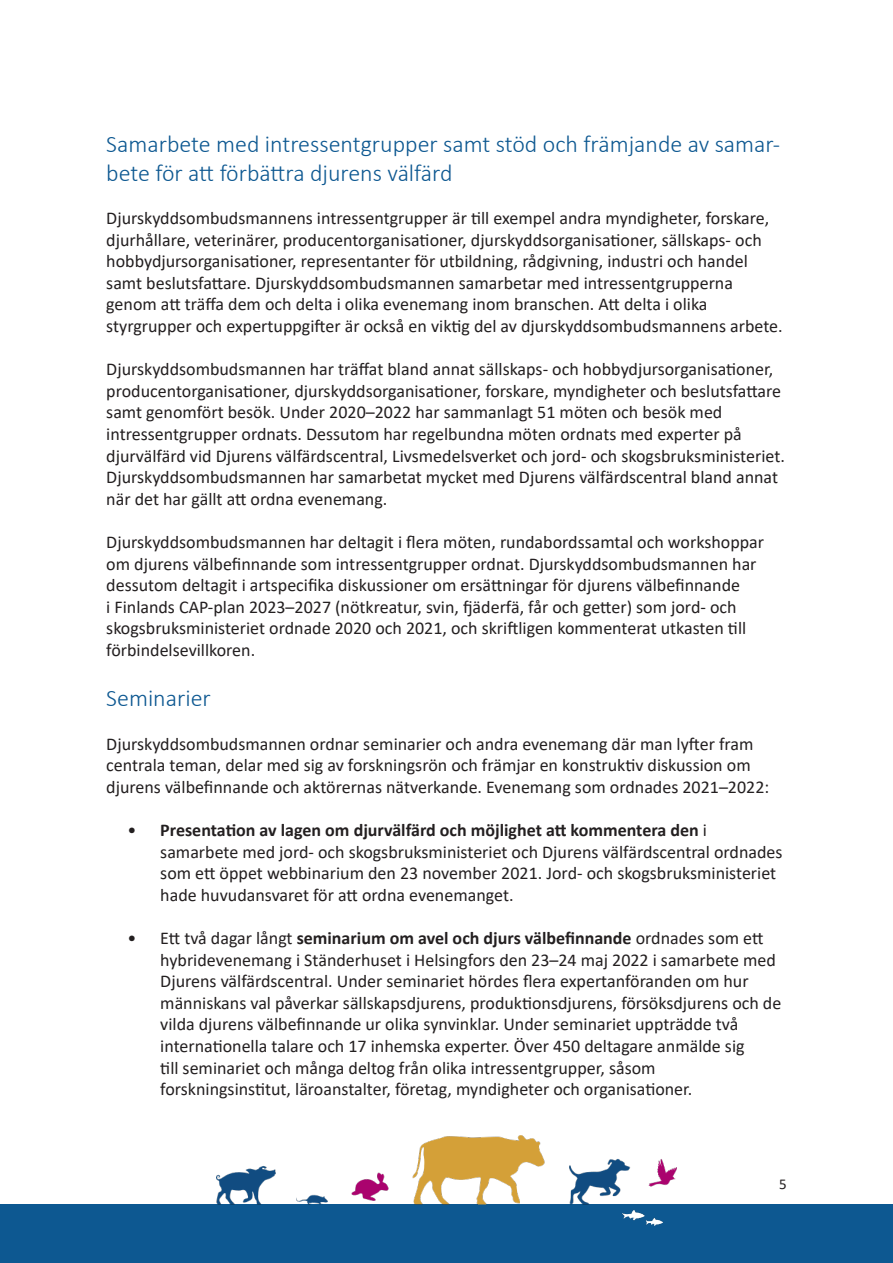
<style>
.page{position:relative;width:893px;height:1263px;background:#fff}
.page>*{position:absolute;margin:0;border:0;box-sizing:border-box;transform-origin:0 0}
.otsikko2{font:300 24px/28.8px "Calibri";color:#0d5891}
.sisennys{font:18px/21.6px "Calibri";color:#231f20}
.sisennys-2{font:700 18px "Calibri";color:#231f20}
.t1{font:15px "Calibri";color:#231f20}
.s1{font-weight:700}
.s2{font-weight:400}
</style>
<div class="page">
<div style="left:0;top:1204px;width:893px;height:59px;background:#0d5891"></div>
<img style="left:217px;top:1135px;width:459px;height:90px">
<p class="otsikko2" style="left:106px;top:129px;width:675px">Samarbete med intressentgrupper samt stöd och främjande av samar&shy;bete för att förbättra djurens välfärd</p>
<p class="sisennys" style="left:106px;top:207px;width:678px">Djurskyddsombudsmannens intressentgrupper är till exempel andra myndigheter, forskare, djurhållare, veterinärer, producentorganisationer, djurskyddsorganisationer, sällskaps- och hobbydjursorganisationer, representanter för utbildning, rådgivning, industri och handel samt beslutsfattare. Djurskyddsombudsmannen samarbetar med intressentgrupperna genom att träffa dem och delta i olika evenemang inom branschen. Att delta i olika styrgrupper och expertuppgifter är också en viktig del av djurskyddsombudsmannens arbete.</p>
<p class="sisennys" style="left:106px;top:358px;width:680px">Djurskyddsombudsmannen har träffat bland annat sällskaps- och hobbydjursorganisationer, producentorganisationer, djurskyddsorganisationer, forskare, myndigheter och beslutsfattare samt genomfört besök. Under 2020–2022 har sammanlagt 51 möten och besök med intressentgrupper ordnats. Dessutom har regelbundna möten ordnats med experter på djurvälfärd vid Djurens välfärdscentral, Livsmedelsverket och jord- och skogsbruksministeriet.<br>Djurskyddsombudsmannen har samarbetat mycket med Djurens välfärdscentral bland annat när det har gällt att ordna evenemang.</p>
<p class="sisennys" style="left:106px;top:531px;width:659px">Djurskyddsombudsmannen har deltagit i flera möten, rundabordssamtal och workshoppar om djurens välbefinnande som intressentgrupper ordnat. Djurskyddsombudsmannen har dessutom deltagit i artspecifika diskussioner om ersättningar för djurens välbefinnande<br>i Finlands CAP-plan 2023–2027 (nötkreatur, svin, fjäderfä, får och getter) som jord- och skogsbruksministeriet ordnade 2020 och 2021, och skriftligen kommenterat utkasten till förbindelsevillkoren.</p>
<p class="otsikko2" style="left:106px;top:684px;width:106px">Seminarier</p>
<p class="sisennys" style="left:106px;top:732px;width:664px">Djurskyddsombudsmannen ordnar seminarier och andra evenemang där man lyfter fram centrala teman, delar med sig av forskningsrön och främjar en konstruktiv diskussion om djurens välbefinnande och aktörernas nätverkande. Evenemang som ordnades 2021–2022:</p>
<p class="sisennys" style="left:160px;top:819px;width:624px;text-indent:-33px">• <span class="s1">Presentation av lagen om djurvälfärd och möjlighet att kommentera den</span> i samarbete med jord- och skogsbruksministeriet och Djurens välfärdscentral ordnades som ett öppet webbinarium den 23 november 2021. Jord- och skogsbruksministeriet hade huvudansvaret för att ordna evenemanget.</p>
<p class="sisennys-2" style="left:128px;top:925px;width:637px"><span class="s2">• Ett två dagar långt</span> seminarium om avel och djurs välbefinnande <span class="s2">ordnades som ett</span></p>
<p class="sisennys" style="left:160px;top:948px;width:617px">hybridevenemang i Ständerhuset i Helsingfors den 23–24 maj 2022 i samarbete med</p>
<p class="sisennys" style="left:160px;top:970px;width:590px">Djurens välfärdscentral. Under seminariet hördes flera expertanföranden om hur</p>
<p class="sisennys" style="left:160px;top:992px;width:622px">människans val påverkar sällskapsdjurens, produktionsdjurens, försöksdjurens och de</p>
<p class="sisennys" style="left:160px;top:1013px;width:586px">vilda djurens välbefinnande ur olika synvinklar. Under seminariet uppträdde två internationella talare och 17 inhemska experter. Över 450 deltagare anmälde sig</p>
<p class="sisennys" style="left:160px;top:1056px;width:533px">till seminariet och många deltog från olika intressentgrupper, såsom forskningsinstitut, läroanstalter, företag, myndigheter och organisationer.</p>
<p class="t1" style="left:779px;top:1174px;width:9px">5</p>
</div>
